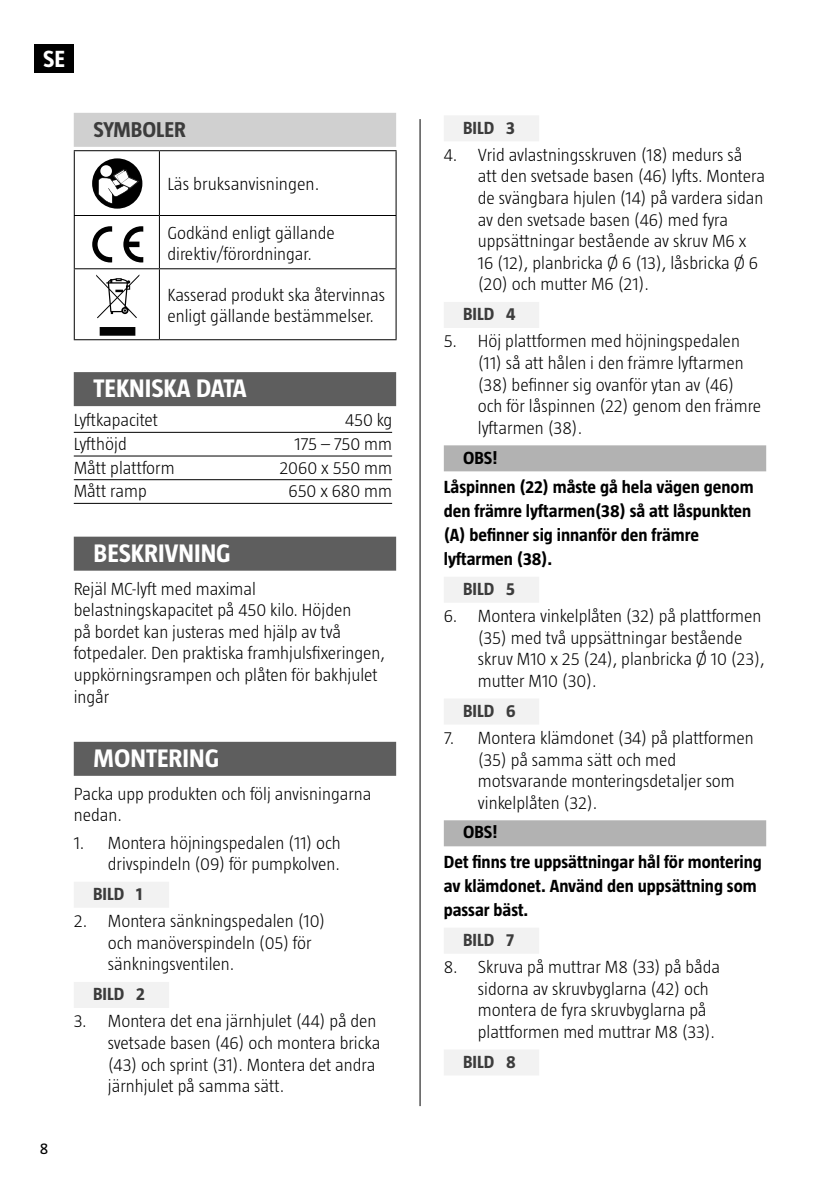
<style>
.page{position:relative;width:840px;height:1191px;background:#fff}
.page>*{position:absolute;margin:0;border:0;box-sizing:border-box;transform-origin:0 0}
.Rubrik{font:700 26px "Taz";color:#fff}
.t1{font:700 24px "Taz";color:#fff}
.Underrubrik{font:700 22px "Taz";color:#3c3c3c}
.Brödtext{font:300 18px/21.6px "Taz";color:#000}
.Brödtext__VARNING__OBS{font:700 18px/24px "Taz";color:#000}
.Enkel_tabell{font:300 18px "Taz";color:#000}
.t2{font:700 18px "Taz";color:#3c3c3c}
.OBS__SE{font:700 18px "Taz";letter-spacing:-.005em;color:#000}
.t3{font:16px "Taz";color:#000}
</style>
<div class="page">
<div style="left:35px;top:44px;width:39px;height:29px;background:#000"></div>
<hr style="left:419px;top:119px;width:1px;height:987px;background:#000">
<div style="left:443px;top:115px;width:96px;height:26px;background:#f2f2f2"></div>
<div style="left:443px;top:302px;width:96px;height:26px;background:#f2f2f2"></div>
<div style="left:443px;top:445px;width:322px;height:26px;background:#b2b2b2"></div>
<div style="left:443px;top:577px;width:96px;height:26px;background:#f2f2f2"></div>
<div style="left:443px;top:698px;width:96px;height:26px;background:#f2f2f2"></div>
<div style="left:443px;top:820px;width:322px;height:26px;background:#b2b2b2"></div>
<div style="left:443px;top:927px;width:96px;height:26px;background:#f2f2f2"></div>
<div style="left:443px;top:1049px;width:96px;height:26px;background:#f2f2f2"></div>
<div style="left:74px;top:113px;width:322px;height:34px;background:#d0d0d0"></div>
<div style="left:74px;top:372px;width:322px;height:34px;background:#5e5e5e"></div>
<hr style="left:74px;top:432px;width:318px;height:1px;background:#000">
<hr style="left:74px;top:456px;width:318px;height:1px;background:#000">
<hr style="left:74px;top:479px;width:318px;height:1px;background:#000">
<hr style="left:74px;top:503px;width:318px;height:1px;background:#000">
<div style="left:74px;top:536px;width:322px;height:34px;background:#5e5e5e"></div>
<div style="left:74px;top:742px;width:322px;height:34px;background:#5e5e5e"></div>
<div style="left:74px;top:881px;width:95px;height:26px;background:#f2f2f2"></div>
<div style="left:74px;top:982px;width:95px;height:26px;background:#f2f2f2"></div>
<hr style="left:74px;top:150px;width:85px;height:1px;background:#000">
<hr style="left:159px;top:150px;width:237px;height:1px;background:#000">
<hr style="left:74px;top:151px;width:1px;height:64px;background:#000">
<hr style="left:159px;top:151px;width:1px;height:64px;background:#000">
<hr style="left:395px;top:151px;width:1px;height:64px;background:#000">
<hr style="left:74px;top:215px;width:85px;height:1px;background:#000">
<hr style="left:74px;top:216px;width:1px;height:52px;background:#000">
<hr style="left:159px;top:215px;width:237px;height:1px;background:#000">
<hr style="left:159px;top:216px;width:1px;height:52px;background:#000">
<hr style="left:395px;top:216px;width:1px;height:52px;background:#000">
<hr style="left:74px;top:268px;width:85px;height:1px;background:#000">
<hr style="left:74px;top:269px;width:1px;height:70px;background:#000">
<hr style="left:159px;top:268px;width:237px;height:1px;background:#000">
<hr style="left:159px;top:269px;width:1px;height:70px;background:#000">
<hr style="left:395px;top:269px;width:1px;height:70px;background:#000">
<hr style="left:74px;top:339px;width:85px;height:1px;background:#000">
<hr style="left:159px;top:339px;width:237px;height:1px;background:#000">
<div style="left:92px;top:158px;width:50px;height:51px;background:#000;border-radius:50%"></div>
<svg style="left:100px;top:165px;width:12px;height:12px"></svg>
<svg style="left:98px;top:169px;width:41px;height:35px"></svg>
<svg style="left:92px;top:226px;width:20px;height:36px"></svg>
<svg style="left:123px;top:226px;width:20px;height:36px"></svg>
<svg style="left:96px;top:274px;width:43px;height:62px"></svg>
<h2 class="t1" style="left:43px;top:45px;width:23px">SE</h2>
<p class="t3" style="left:40px;top:1139px;width:10px">8</p>
<p class="Underrubrik" style="left:94px;top:117px;width:94px">SYMBOLER</p>
<p class="Brödtext" style="left:167px;top:173px;width:153px">Läs bruksanvisningen.</p>
<p class="Brödtext" style="left:167px;top:221px;width:169px">Godkänd enligt gällande direktiv/förordningar.</p>
<p class="Brödtext" style="left:167px;top:283px;width:219px">Kasserad produkt ska återvinnas enligt gällande bestämmelser.</p>
<p class="Rubrik" style="left:94px;top:374px;width:154px">TEKNISKA DATA</p>
<p class="Enkel_tabell" style="left:74px;top:410px;width:86px">Lyftkapacitet</p>
<p class="Enkel_tabell" style="left:345px;top:410px;width:49px">450 kg</p>
<p class="Enkel_tabell" style="left:74px;top:434px;width:54px">Lyfthöjd</p>
<p class="Enkel_tabell" style="left:294px;top:434px;width:99px">175 – 750 mm</p>
<p class="Enkel_tabell" style="left:74px;top:457px;width:102px">Mått plattform</p>
<p class="Enkel_tabell" style="left:279px;top:457px;width:114px">2060 x 550 mm</p>
<p class="Enkel_tabell" style="left:74px;top:481px;width:75px">Mått ramp</p>
<p class="Enkel_tabell" style="left:288px;top:481px;width:105px">650 x 680 mm</p>
<p class="Rubrik" style="left:94px;top:538px;width:138px">BESKRIVNING</p>
<p class="Brödtext" style="left:74px;top:577px;width:313px">Rejäl MC-lyft med maximal belastningskapacitet på 450 kilo. Höjden<br>på bordet kan justeras med hjälp av två fotpedaler. Den praktiska framhjulsfixeringen, uppkörningsrampen och plåten för bakhjulet ingår</p>
<p class="Rubrik" style="left:94px;top:743px;width:127px">MONTERING</p>
<p class="Brödtext" style="left:74px;top:782px;width:299px">Packa upp produkten och följ anvisningarna nedan.</p>
<p class="Brödtext" style="left:74px;top:831px;width:268px;text-align:right">1. Montera höjningspedalen (11) och drivspindeln (09) för pumpkolven.</p>
<p class="t2" style="left:93px;top:883px;width:51px">BILD 1</p>
<p class="Brödtext" style="left:108px;top:910px;width:219px;text-indent:-34px">2. Montera sänkningspedalen (10) och manöverspindeln (05) för sänkningsventilen.</p>
<p class="t2" style="left:93px;top:984px;width:53px">BILD 2</p>
<p class="Brödtext" style="left:108px;top:1010px;width:274px;text-indent:-34px">3. Montera det ena järnhjulet (44) på den svetsade basen (46) och montera bricka (43) och sprint (31). Montera det andra järnhjulet på samma sätt.</p>
<p class="t2" style="left:463px;top:117px;width:53px">BILD 3</p>
<p class="Brödtext" style="left:477px;top:144px;width:288px;text-indent:-34px">4. Vrid avlastningsskruven (18) medurs så att den svetsade basen (46) lyfts. Montera de svängbara hjulen (14) på vardera sidan av den svetsade basen (46) med fyra uppsättningar bestående av skruv M6 x 16 (12), planbricka Ø 6 (13), låsbricka Ø 6 (20) och mutter M6 (21).</p>
<p class="t2" style="left:463px;top:304px;width:54px">BILD 4</p>
<p class="Brödtext" style="left:477px;top:330px;width:284px;text-indent:-34px">5. Höj plattformen med höjningspedalen (11) så att hålen i den främre lyftarmen (38) befinner sig ovanför ytan av (46) och för låspinnen (22) genom den främre lyftarmen (38).</p>
<p class="OBS__SE" style="left:463px;top:447px;width:36px">OBS!</p>
<p class="Brödtext__VARNING__OBS" style="left:443px;top:475px;width:311px">Låspinnen (22) måste gå hela vägen genom den främre lyftarmen(38) så att låspunkten (A) befinner sig innanför den främre lyftarmen (38).</p>
<p class="t2" style="left:463px;top:578px;width:53px">BILD 5</p>
<p class="Brödtext" style="left:477px;top:605px;width:288px;text-indent:-34px">6. Montera vinkelplåten (32) på plattformen (35) med två uppsättningar bestående skruv M10 x 25 (24), planbricka Ø 10 (23), mutter M10 (30).</p>
<p class="t2" style="left:463px;top:700px;width:54px">BILD 6</p>
<p class="Brödtext" style="left:477px;top:727px;width:277px;text-indent:-34px">7. Montera klämdonet (34) på plattformen (35) på samma sätt och med motsvarande monteringsdetaljer som vinkelplåten (32).</p>
<p class="OBS__SE" style="left:463px;top:822px;width:36px">OBS!</p>
<p class="Brödtext__VARNING__OBS" style="left:443px;top:850px;width:319px">Det finns tre uppsättningar hål för montering av klämdonet. Använd den uppsättning som passar bäst.</p>
<p class="t2" style="left:463px;top:929px;width:52px">BILD 7</p>
<p class="Brödtext" style="left:477px;top:956px;width:244px;text-indent:-34px">8. Skruva på muttrar M8 (33) på båda sidorna av skruvbyglarna (42) och montera de fyra skruvbyglarna på plattformen med muttrar M8 (33).</p>
<p class="t2" style="left:463px;top:1051px;width:54px">BILD 8</p>
</div>
